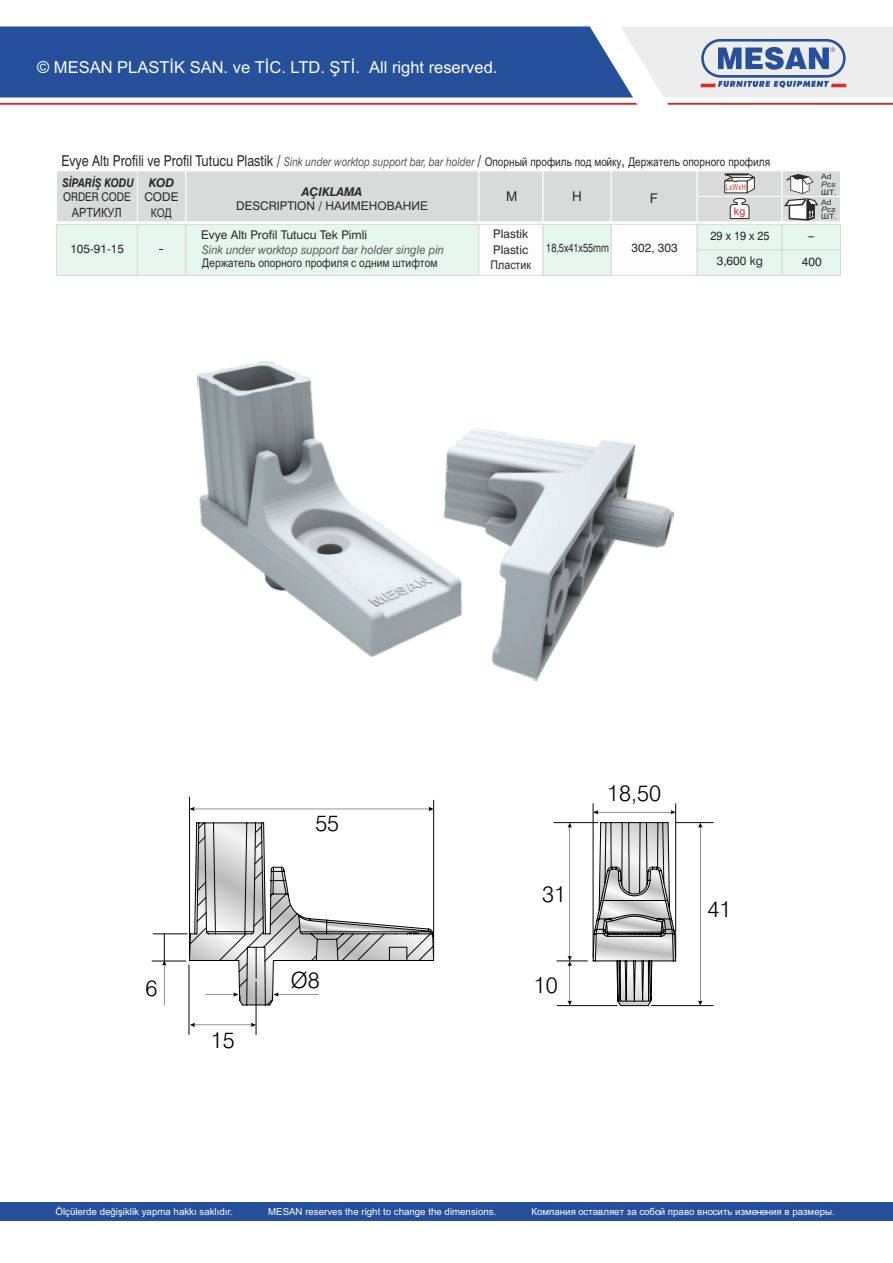
<style>
.page{position:relative;width:893px;height:1263px;background:#fff}
.page>*{position:absolute;margin:0;border:0;box-sizing:border-box;transform-origin:0 0}
.t1{font:300 22.5px "Swiss 721 BT";color:#000}
.t2{font:300 22.35px "Swiss 721 BT";color:#000}
.t3{font:16.5px "Arial";color:#fefefe}
.t4{font:13.5px "Arial";color:#2b2a29}
.t5{font:12.75px "Arial";color:#2b2a29;scale:.86 1}
.t6{font:12px "Arial";color:#2b2a29;scale:.84 1}
.t7{font:12px/14.4px "Swiss 721 BT";color:#2b2a29;text-align:center}
.t8{font:italic 12px "Swiss 721 BT";color:#5b5b5b;scale:.93 1}
.t9{font:12px "Arial";color:#2b2a29;scale:.86 1}
.t10{font:12px "Swiss 721 BT";color:#2b2a29;scale:.77 1}
.t11{font:italic 700 12px "Swiss 721 BT";color:#2b2a29;scale:.86 1}
.t12{font:12px "Swiss 721 BT";color:#2b2a29;scale:.86 1}
.t13{font:12px "Swiss 721 BT";color:#2b2a29;scale:.92 1}
.t14{font:12px "Arial";color:#2b2a29;scale:.88 1}
.t15{font:italic 700 12px "Swiss 721 BT";color:#2b2a29}
.t16{font:12px "Swiss 721 BT";color:#2b2a29;scale:2.04 1}
.t17{font:10.8px "Arial";color:#e31e24}
.t18{font:9.75px "Arial";color:#fefefe}
.t19{font:8.25px "Arial";letter-spacing:.105em;color:#e31e24;scale:.66 1}
.t20{font:7.5px/9.6px "Arial";color:#2b2a29;scale:1.16 1}
.t21{font:italic 7.5px "Arial";color:#2b2a29;scale:1.16 1}
.s1{font-family:"Swiss 721 BT";font-size:15px}
.s2{font-family:"Swiss 721 BT";font-style:italic;color:#5b5b5b}
.s3{font-weight:700;font-style:italic}
.s4{font-family:"Arial"}
</style>
<div class="page">
<svg style="left:0;top:103px;width:637px;height:2px"></svg>
<svg style="left:667px;top:103px;width:226px;height:2px"></svg>
<svg style="left:0;top:26px;width:893px;height:71px;background:#5d7bb2"></svg>
<div style="left:0;top:1202px;width:893px;height:18px;background:#26509b"></div>
<img style="left:197px;top:361px;width:477px;height:320px">
<svg style="left:190px;top:807px;width:243px;height:4px"></svg>
<hr style="left:433px;top:800px;width:1px;height:157px;background:#0a0605">
<hr style="left:189px;top:797px;width:1px;height:160px;background:#0a0605">
<hr style="left:153px;top:933px;width:34px;height:1px;background:#0a0605">
<svg style="left:189px;top:822px;width:245px;height:183px"></svg>
<hr style="left:256px;top:982px;width:1px;height:52px;background:#0a0605">
<hr style="left:189px;top:965px;width:1px;height:69px;background:#0a0605">
<svg style="left:190px;top:1023px;width:66px;height:4px"></svg>
<hr style="left:152px;top:961px;width:34px;height:1px;background:#0a0605">
<svg style="left:162px;top:934px;width:4px;height:71px"></svg>
<svg style="left:56px;top:171px;width:785px;height:105px;background:#e1e8e5"></svg>
<hr style="left:557px;top:961px;width:30px;height:1px;background:#0a0605">
<hr style="left:554px;top:822px;width:44px;height:1px;background:#0a0605">
<svg style="left:568px;top:823px;width:4px;height:182px"></svg>
<hr style="left:557px;top:1005px;width:60px;height:1px;background:#0a0605">
<svg style="left:698px;top:823px;width:4px;height:182px"></svg>
<hr style="left:652px;top:1005px;width:61px;height:1px;background:#0a0605">
<hr style="left:676px;top:822px;width:37px;height:1px;background:#0a0605">
<svg style="left:594px;top:810px;width:81px;height:4px"></svg>
<hr style="left:675px;top:804px;width:1px;height:153px;background:#0a0605">
<hr style="left:593px;top:804px;width:1px;height:153px;background:#0a0605">
<svg style="left:593px;top:822px;width:83px;height:184px"></svg>
<h3 class="t3" style="left:37px;top:61px;width:462px">© MESAN PLASTİK SAN. ve TİC. LTD. ŞTİ. All right reserved.</h3>
<p class="t6" style="left:61px;top:157px;width:845px"><span class="s1">Evye Altı Profili ve Profil Tutucu Plastik /</span> <span class="s2">Sink under worktop support bar, bar holder</span> <span class="s1">/</span> Опорный профиль под мойку<span class="s1">,</span> Держатель опорного профиля</p>
<p class="t11" style="left:62px;top:177px;width:85px">SİPARİŞ KODU</p>
<p class="t19" style="left:726px;top:184px;width:32px">LxWxH</p>
<p class="t12" style="left:63px;top:192px;width:80px">ORDER CODE</p>
<h3 class="t5" style="left:72px;top:207px;width:59px">АРТИКУЛ</h3>
<p class="t15" style="left:149px;top:178px;width:27px">KOD</p>
<p class="t7" style="left:236px;top:185px;width:193px"><span class="s3">AÇIKLAMA<br></span>DESCRIPTION / <span class="s4">НАИМЕНОВАНИЕ</span></p>
<h3 class="t4" style="left:506px;top:191px;width:13px">M</h3>
<h3 class="t4" style="left:572px;top:191px;width:11px">H</h3>
<p class="t7" style="left:144px;top:190px;width:35px">CODE</p>
<p class="t9" style="left:151px;top:208px;width:26px">КОД</p>
<h3 class="t4" style="left:650px;top:193px;width:10px">F</h3>
<p class="t17" style="left:734px;top:207px;width:13px">kg</p>
<p class="t7" style="left:70px;top:243px;width:55px">105-91-15</p>
<p class="t7" style="left:201px;top:229px;width:167px">Evye Altı Profil Tutucu Tek Pimli</p>
<p class="t8" style="left:202px;top:245px;width:262px">Sink under worktop support bar holder single pin</p>
<p class="t9" style="left:202px;top:259px;width:275px">Держатель опорного профиля с одним штифтом</p>
<p class="t7" style="left:493px;top:226px;width:37px;line-height:16.5px;text-align:left">Plastik<br>Plastic</p>
<p class="t14" style="left:491px;top:260px;width:48px">Пластик</p>
<p class="t10" style="left:546px;top:243px;width:83px">18,5x41x55mm</p>
<p class="t7" style="left:632px;top:242px;width:48px">302, 303</p>
<p class="t13" style="left:711px;top:231px;width:66px">29 x 19 x 25</p>
<p class="t7" style="left:717px;top:255px;width:48px">3,600 kg</p>
<p class="t20" style="left:821px;top:172px;width:11px">Ad</p>
<p class="t21" style="left:821px;top:181px;width:14px">Pcs</p>
<p class="t20" style="left:821px;top:188px;width:15px">ШТ.<br>Ad</p>
<p class="t21" style="left:821px;top:207px;width:14px">Pcs</p>
<p class="t20" style="left:821px;top:213px;width:15px">ШТ.</p>
<p class="t16" style="left:807px;top:231px;width:5px">-</p>
<p class="t7" style="left:802px;top:256px;width:21px">400</p>
<h2 class="t2" style="left:146px;top:979px;width:13px">6</h2>
<h2 class="t2" style="left:211px;top:1031px;width:25px">15</h2>
<h2 class="t2" style="left:315px;top:814px;width:25px">55</h2>
<h2 class="t2" style="left:291px;top:971px;width:30px">Ø8</h2>
<h1 class="t1" style="left:542px;top:885px;width:25px">31</h1>
<h1 class="t1" style="left:534px;top:975px;width:25px">10</h1>
<h1 class="t1" style="left:607px;top:784px;width:55px">18,50</h1>
<h1 class="t1" style="left:707px;top:900px;width:25px">41</h1>
<p class="t18" style="left:55px;top:1208px;width:179px">Ölçülerde değişiklik yapma hakkı saklıdır.</p>
<p class="t18" style="left:268px;top:1208px;width:230px">MESAN reserves the right to change the dimensions.</p>
<p class="t18" style="left:531px;top:1208px;width:305px">Компания оставляет за собой право вносить изменения в размеры.</p>
</div>
